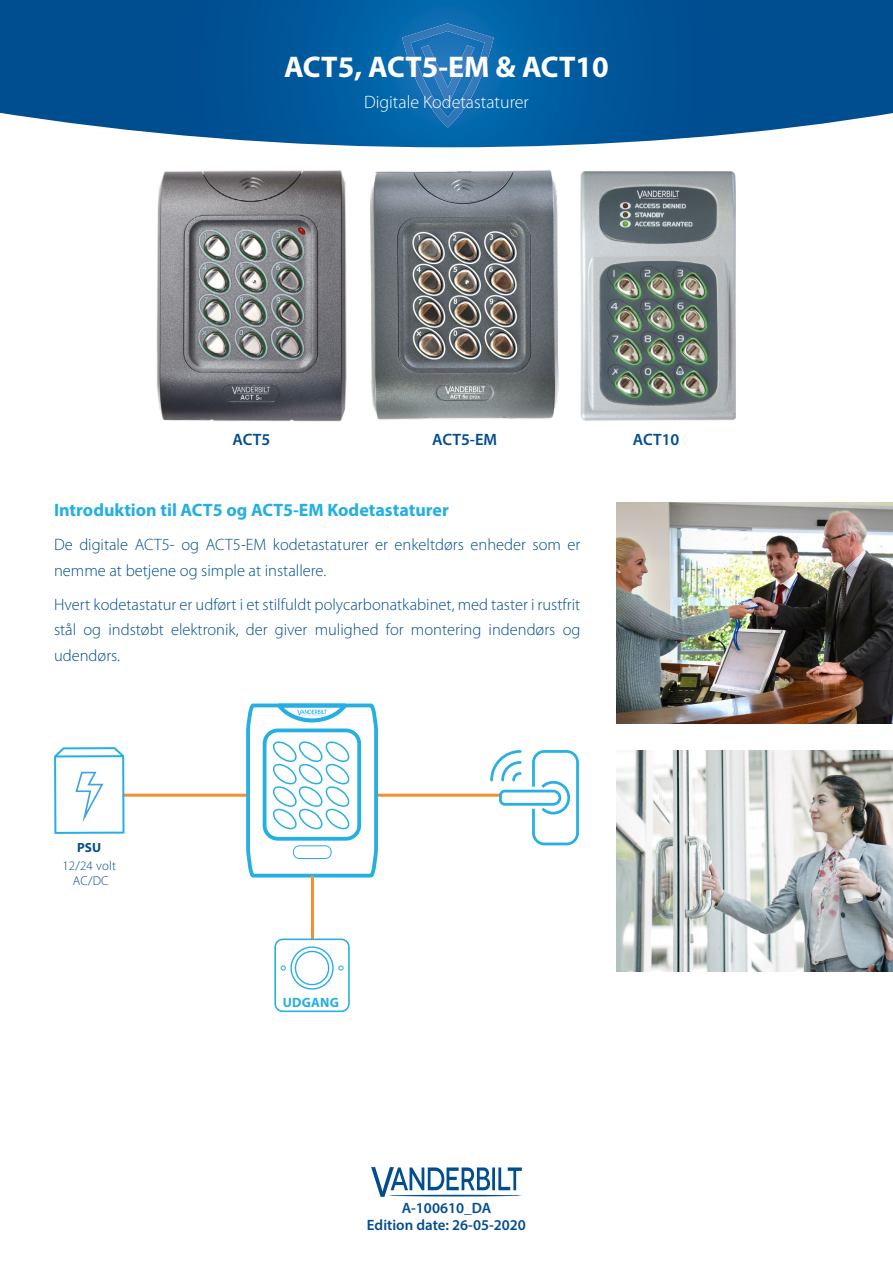
<style>
.page{position:relative;width:893px;height:1263px;background:#fff}
.page>*{position:absolute;margin:0;border:0;box-sizing:border-box;transform-origin:0 0}
.t1{font:700 30px "Myriad Pro";color:#fff}
.t2{font:700 18px "Myriad Pro";color:#24afe2}
.t3{font:300 18px "Myriad Pro";color:#fff}
.t4{font:300 16.5px/25.5px "Myriad Pro";color:#004d8f}
.t5{font:600 16.5px "Myriad Pro";color:#004d8f}
.t6{font:600 15px/17.5px "Myriad Pro";color:#004d8f;text-align:center}
.t7{font:700 13.5px "Myriad Pro";letter-spacing:.015em;color:#25afe2}
.t8{font:700 13.2px "Myriad Pro";color:#004d8f}
.t9{font:300 12.9px/15.1px "Myriad Pro";letter-spacing:.015em;color:#004d8f;text-align:center}
</style>
<div class="page">
<svg style="left:0;top:0;width:893px;height:147px;background:#14629f"></svg>
<svg style="left:402px;top:23px;width:92px;height:105px;background:#1f73b6"></svg>
<svg style="left:371px;top:1167px;width:151px;height:30px"></svg>
<hr style="left:389px;top:1195px;width:133px;height:1px;background:#004d8f;border-radius:50%">
<img style="left:617px;top:503px;width:276px;height:221px">
<img style="left:617px;top:750px;width:276px;height:221px">
<hr style="left:122px;top:794px;width:126px;height:3px;background:#f39034">
<svg style="left:54px;top:747px;width:70px;height:87px"></svg>
<hr style="left:376px;top:794px;width:126px;height:3px;background:#f39034">
<div style="left:532px;top:750px;width:47px;height:95px;border:3px solid #28afe3;border-radius:11px"></div>
<svg style="left:489px;top:750px;width:82px;height:66px"></svg>
<hr style="left:311px;top:876px;width:3px;height:63px;background:#f39034">
<div style="left:274px;top:938px;width:76px;height:74px;border:2px solid #25afe2;border-radius:8px"></div>
<div style="left:290px;top:946px;width:44px;height:44px;border:1px solid #25afe2;border-radius:50%"></div>
<div style="left:295px;top:951px;width:34px;height:34px;border:1px solid #25afe2;border-radius:50%"></div>
<svg style="left:281px;top:965px;width:5px;height:5px"></svg>
<svg style="left:338px;top:965px;width:5px;height:5px"></svg>
<svg style="left:244px;top:703px;width:136px;height:176px"></svg>
<img style="left:580px;top:171px;width:156px;height:250px">
<img style="left:156px;top:170px;width:190px;height:252px">
<img style="left:370px;top:170px;width:189px;height:250px">
<h1 class="t1" style="left:284px;top:47px;width:326px">ACT5, ACT5-EM &amp; ACT10</h1>
<p class="t3" style="left:364px;top:92px;width:166px">Digitale Kodetastaturer</p>
<p class="t5" style="left:233px;top:429px;width:39px">ACT5</p>
<p class="t5" style="left:432px;top:429px;width:67px">ACT5-EM</p>
<p class="t5" style="left:633px;top:429px;width:48px">ACT10</p>
<p class="t2" style="left:54px;top:498px;width:396px">Introduktion til ACT5 og ACT5-EM Kodetastaturer</p>
<p class="t4" style="left:54px;top:532px;width:528px">De digitale ACT5- og ACT5-EM kodetastaturer er enkeltdørs enheder som er nemme at betjene og simple at installere.</p>
<p class="t4" style="left:54px;top:592px;width:528px;text-align:justify">Hvert kodetastatur er udført i et stilfuldt polycarbonatkabinet, med taster i rustfrit stål og indstøbt elektronik, der giver mulighed for montering indendørs og udendørs.</p>
<p class="t8" style="left:77px;top:838px;width:26px">PSU</p>
<p class="t9" style="left:62px;top:857px;width:55px">12/24 volt<br>AC/DC</p>
<p class="t7" style="left:283px;top:994px;width:58px">UDGANG</p>
<p class="t6" style="left:367px;top:1198px;width:161px">A-100610_DA<br>Edition date: 26-05-2020</p>
</div>
